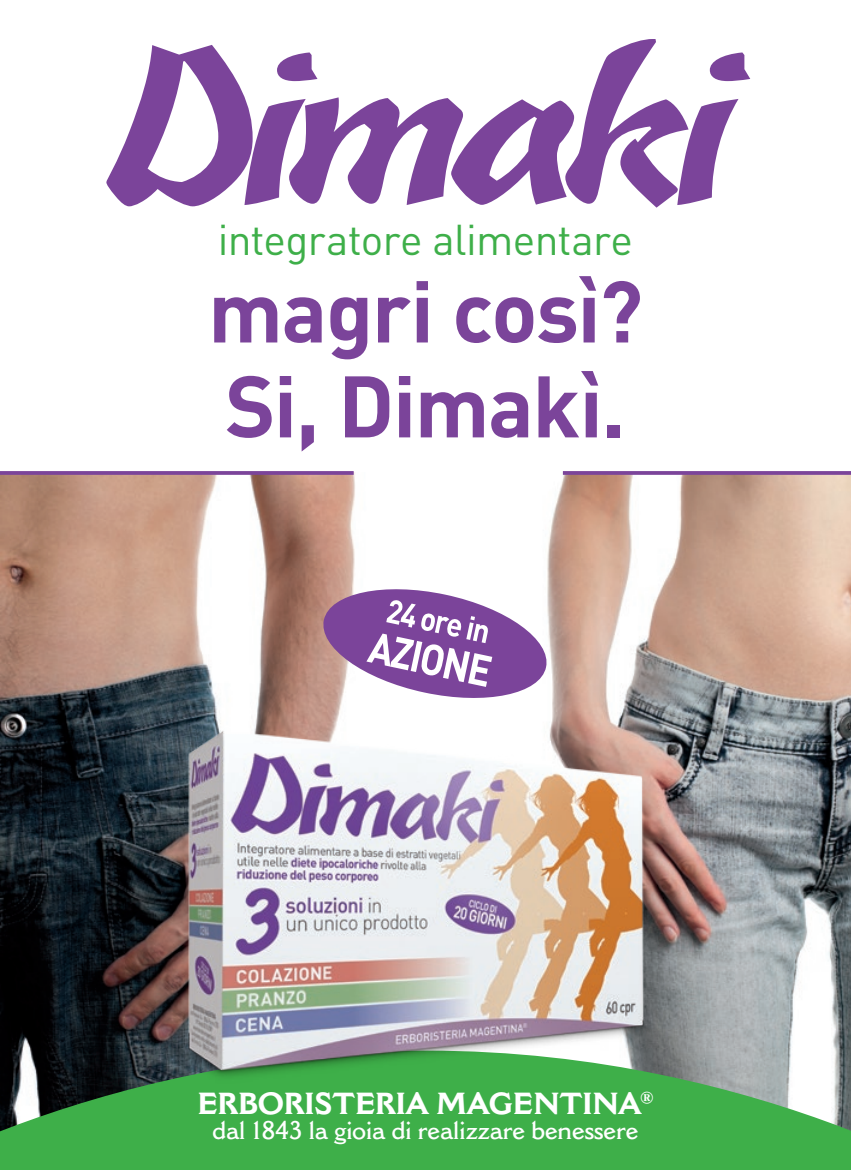
<style>
.page{position:relative;width:851px;height:1170px;background:#fff}
.page>*{position:absolute;margin:0;border:0;box-sizing:border-box;transform-origin:0 0}
.t1{font:700 85.75px/94.8px "DIN";letter-spacing:-.02em;color:#7b449a}
.t2{font:42.5px "DIN";letter-spacing:-.02em;color:#3eaf49}
.t3{font:700 30px "Cantoria";letter-spacing:-.02em;color:#fff}
.t4{font:600 25px "Cantoria";letter-spacing:-.02em;color:#fff}
</style>
<div class="page">
<img style="left:0;top:472px;width:355px;height:578px">
<img style="left:547px;top:475px;width:303px;height:575px">
<svg style="left:106px;top:39px;width:644px;height:169px"></svg>
<svg style="left:0;top:471px;width:353px;height:4px"></svg>
<svg style="left:562px;top:471px;width:288px;height:4px"></svg>
<svg style="left:318px;top:581px;width:233px;height:124px"></svg>
<svg style="left:0;top:1050px;width:850px;height:119px;background:#4aa654"></svg>
<img style="left:129px;top:715px;width:571px;height:372px">
<h2 class="t2" style="left:218px;top:213px;width:416px">integratore alimentare</h2>
<h1 class="t1" style="left:208px;top:260px;width:436px">magri così?<br>Si, Dimakì.</h1>
<p class="t3" style="left:197px;top:1085px;width:457px">ERBORISTERIA MAGENTINA<sup>®</sup></p>
<p class="t4" style="left:212px;top:1115px;width:428px">dal 1843 la gioia di realizzare benessere</p>
</div>
